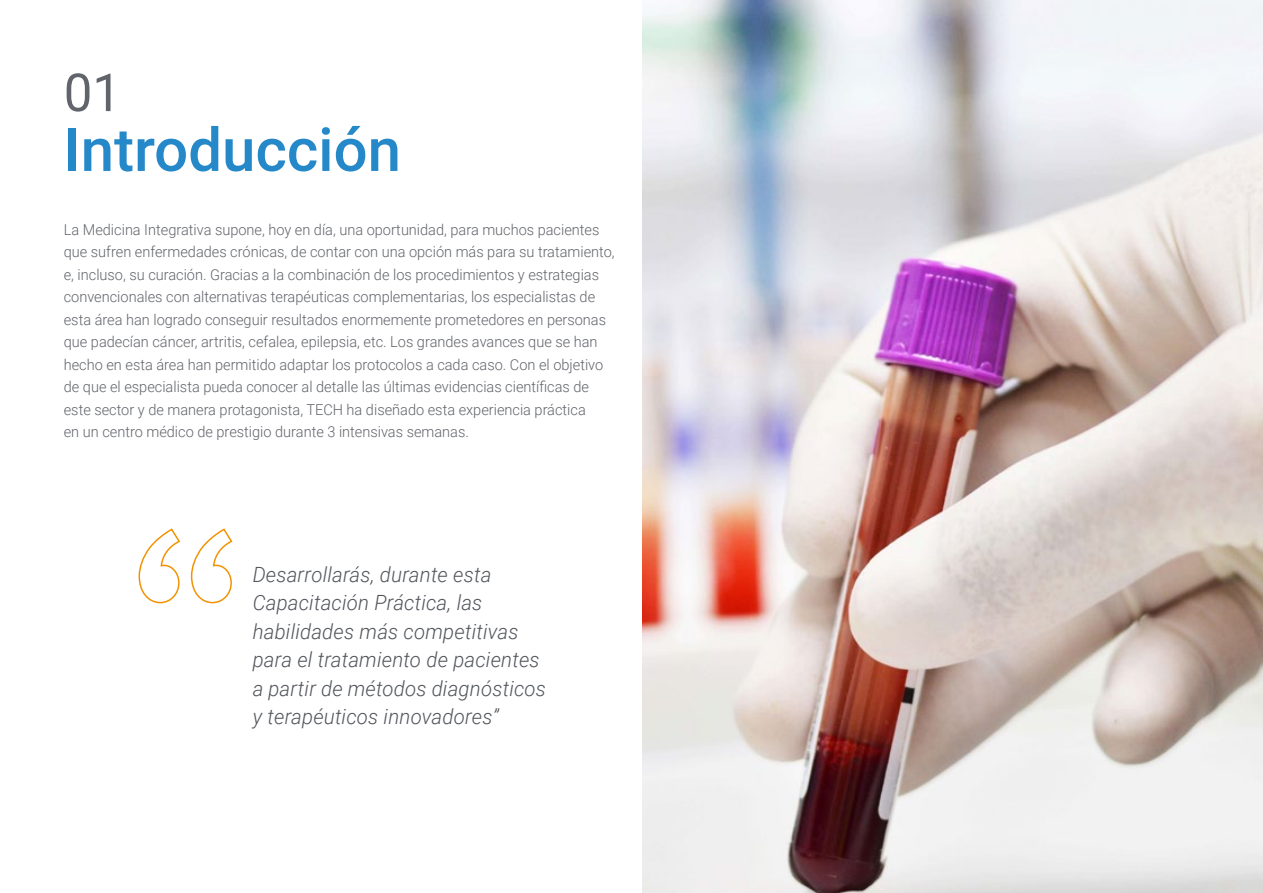
<style>
.page{position:relative;width:1263px;height:893px;background:#fff}
.page>*{position:absolute;margin:0;border:0;box-sizing:border-box;transform-origin:0 0}
.t1{font:500 60px "Roboto";color:#2488c9}
.t2{font:52.5px "Roboto";color:#61646a}
.t3{font:italic 300 21px/28.5px "Roboto";letter-spacing:.01em;color:#52555b}
.t4{font:300 15px/22.5px "Roboto";color:#61646a}
</style>
<div class="page">
<svg style="left:138px;top:528px;width:95px;height:76px"></svg>
<img style="left:642px;top:0;width:621px;height:893px">
<h2 class="t2" style="left:64px;top:56px;width:59px">01</h2>
<h1 class="t1" style="left:64px;top:108px;width:339px">Introducción</h1>
<p class="t4" style="left:64px;top:217px;width:552px">La Medicina Integrativa supone, hoy en día, una oportunidad, para muchos pacientes que sufren enfermedades crónicas, de contar con una opción más para su tratamiento, e, incluso, su curación. Gracias a la combinación de los procedimientos y estrategias convencionales con alternativas terapéuticas complementarias, los especialistas de esta área han logrado conseguir resultados enormemente prometedores en personas que padecían cáncer, artritis, cefalea, epilepsia, etc. Los grandes avances que se han hecho en esta área han permitido adaptar los protocolos a cada caso. Con el objetivo de que el especialista pueda conocer al detalle las últimas evidencias científicas de este sector y de manera protagonista, TECH ha diseñado esta experiencia práctica<br>en un centro médico de prestigio durante 3 intensivas semanas.</p>
<h3 class="t3" style="left:253px;top:559px;width:295px">Desarrollarás, durante esta<br>Capacitación Práctica, las habilidades más competitivas para el tratamiento de pacientes a partir de métodos diagnósticos y terapéuticos innovadores”</h3>
</div>
